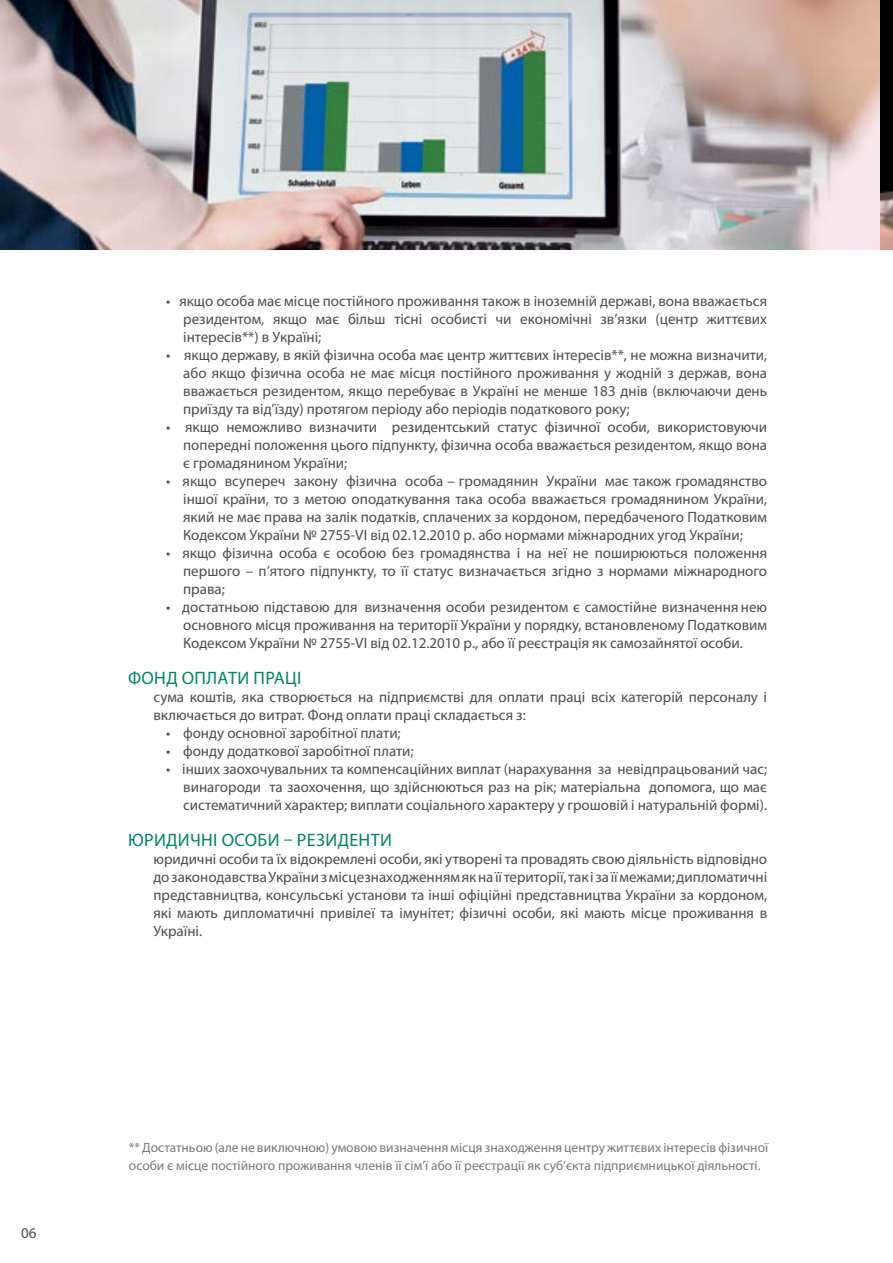
<style>
.page{position:relative;width:893px;height:1263px;background:#fff}
.page>*{position:absolute;margin:0;border:0;box-sizing:border-box;transform-origin:0 0}
.t1{font:18px "Myriad Pro";letter-spacing:.02em;color:#008562}
.t2{font:15px/18px "Myriad Pro";color:#4d4d4f;text-align:justify}
.t3{font:13.5px/18px "Myriad Pro";color:#77787b}
</style>
<div class="page">
<img style="left:0;top:0;width:880px;height:249px">
<img style="left:880px;top:0;width:13px;height:249px">
<p class="t2" style="left:21px;top:1224px;width:17px">06</p>
<p class="t2" style="left:183px;top:292px;width:585px;text-indent:-17px">• якщо особа має місце постійного проживання також в іноземній державі, вона вважається резидентом, якщо має більш тісні особисті чи економічні зв’язки (центр життєвих інтересів**) в Україні;</p>
<p class="t2" style="left:183px;top:346px;width:585px;text-indent:-17px">• якщо державу, в якій фізична особа має центр життєвих інтересів**, не можна визначити, або якщо фізична особа не має місця постійного проживання у жодній з держав, вона вважається резидентом, якщо перебуває в Україні не менше 183 днів (включаючи день приїзду та від’їзду) протягом періоду або періодів податкового року;</p>
<p class="t2" style="left:183px;top:418px;width:585px;text-indent:-17px">• якщо неможливо визначити резидентський статус фізичної особи, використовуючи попередні положення цього підпункту, фізична особа вважається резидентом, якщо вона є громадянином України;</p>
<p class="t2" style="left:183px;top:472px;width:585px;text-indent:-17px">• якщо всупереч закону фізична особа – громадянин України має також громадянство іншої країни, то з метою оподаткування така особа вважається громадянином України, який не має права на залік податків, сплачених за кордоном, передбаченого Податковим Кодексом України № 2755-VI від 02.12.2010 р. або нормами міжнародних угод України;</p>
<p class="t2" style="left:183px;top:544px;width:585px;text-indent:-17px">• якщо фізична особа є особою без громадянства і на неї не поширюються положення першого – п’ятого підпункту, то її статус визначається згідно з нормами міжнародного права;</p>
<p class="t2" style="left:183px;top:598px;width:585px;text-indent:-17px">• достатньою підставою для визначення особи резидентом є самостійне визначення нею основного місця проживання на території України у порядку, встановленому Податковим Кодексом України № 2755-VI від 02.12.2010 р., або її реєстрація як самозайнятої особи.</p>
<p class="t1" style="left:128px;top:667px;width:175px">ФОНД ОПЛАТИ ПРАЦІ</p>
<p class="t2" style="left:153px;top:688px;width:615px">сума коштів, яка створюється на підприємстві для оплати праці всіх категорій персоналу і включається до витрат. Фонд оплати праці складається з:</p>
<p class="t2" style="left:166px;top:724px;width:236px">• фонду основної заробітної плати;</p>
<p class="t2" style="left:166px;top:742px;width:249px">• фонду додаткової заробітної плати;</p>
<p class="t2" style="left:183px;top:760px;width:585px;text-indent:-17px">• інших заохочувальних та компенсаційних виплат (нарахування за невідпрацьований час; винагороди та заохочення, що здійснюються раз на рік; матеріальна допомога, що має систематичний характер; виплати соціального характеру у грошовій і натуральній формі).</p>
<p class="t1" style="left:128px;top:829px;width:265px">ЮРИДИЧНІ ОСОБИ – РЕЗИДЕНТИ</p>
<p class="t2" style="left:153px;top:850px;width:615px">юридичні особи та їх відокремлені особи, які утворені та провадять свою діяльність відповідно до законодавства України з місцезнаходженням як на її території, так і за її межами; дипломатичні представництва, консульські установи та інші офіційні представництва України за кордоном, які мають дипломатичні привілеї та імунітет; фізичні особи, які мають місце проживання в Україні.</p>
<p class="t3" style="left:129px;top:1138px;width:641px">** Достатньою (але не виключною) умовою визначення місця знаходження центру життєвих інтересів фізичної особи є місце постійного проживання членів її сім’ї або її реєстрації як суб’єкта підприємницької діяльності.</p>
</div>
